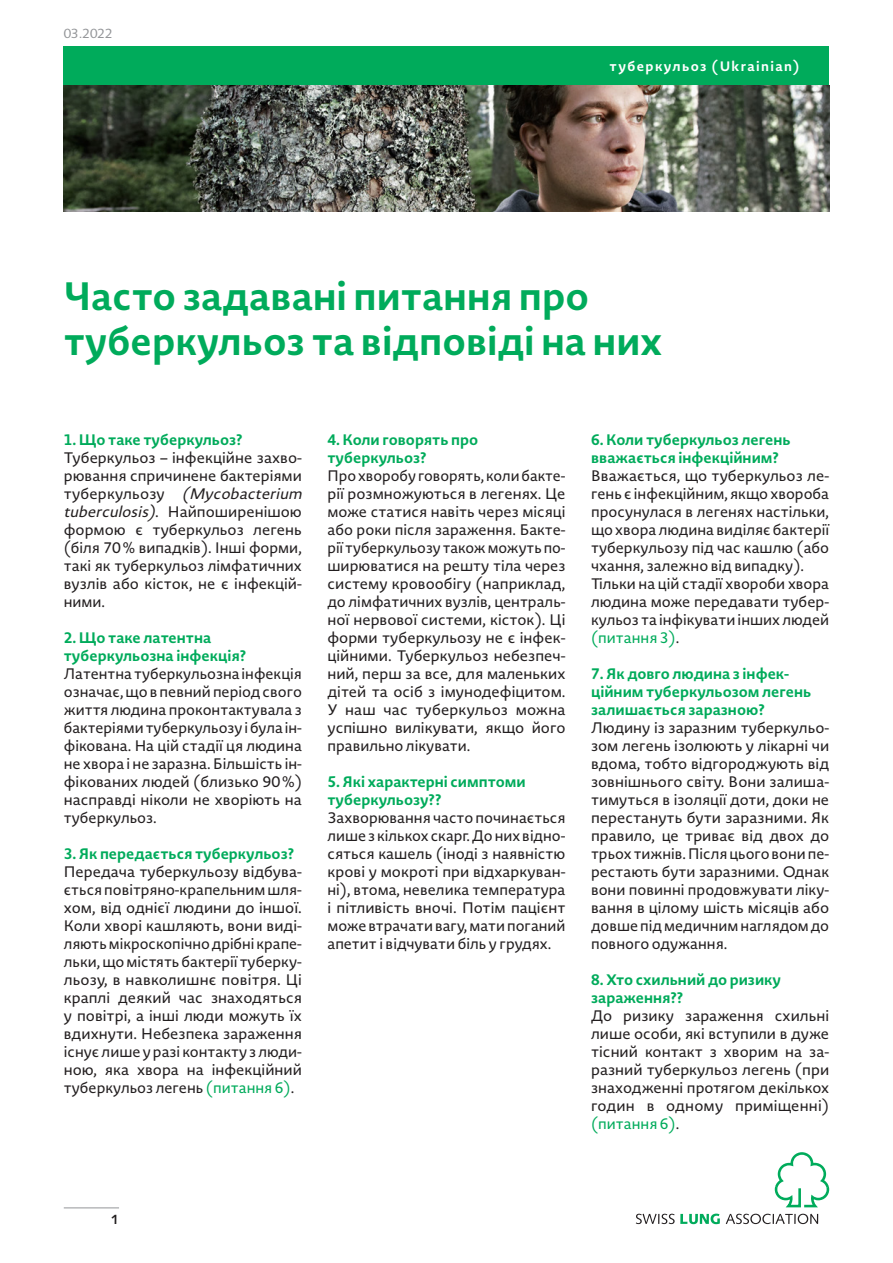
<style>
.page{position:relative;width:893px;height:1263px;background:#fff}
.page>*{position:absolute;margin:0;border:0;box-sizing:border-box;transform-origin:0 0}
.t1{font:700 39px/45px "Novel Sans Cy";color:#00ab5b}
.t2{font:15px/18px "Novel Sans Cy";color:#231f20;text-align:justify}
.t3{font:700 15px/18px "Novel Sans Cy";color:#00ab5b}
.t4{font:700 13.5px "Novel Sans Cy";letter-spacing:.1em;color:#fff}
.t5{font:13.5px "Syntax LT Std";color:#939598}
.t6{font:700 13.5px "Syntax LT Std";color:#231f20}
.s1{font-style:italic}
.s2{color:#00ab5b}
</style>
<div class="page">
<div style="left:64px;top:47px;width:765px;height:38px;background:#00ab5b"></div>
<hr style="left:64px;top:1207px;width:55px;height:1px;background:#939598">
<img style="left:64px;top:85px;width:765px;height:127px">
<svg style="left:775px;top:1152px;width:54px;height:55px"></svg>
<svg style="left:636px;top:1213px;width:84px;height:11px"></svg>
<svg style="left:726px;top:1214px;width:92px;height:10px"></svg>
<p class="t5" style="left:64px;top:26px;width:50px">03.2022</p>
<p class="t4" style="left:610px;top:56px;width:191px">туберкульоз (Ukrainian)</p>
<h1 class="t1" style="left:64px;top:276px;width:600px">Часто задавані питання про туберкульоз та відповіді на них</h1>
<p class="t3" style="left:64px;top:432px;width:180px">1. Що таке туберкульоз?</p>
<p class="t2" style="left:64px;top:450px;width:244px;text-align:left">Туберкульоз – інфекційне захво&shy;рювання спричинене бактеріями ту б е р кул ь о з у <span class="s1">(Mycobacterium tuberculosis)</span>. Н ай п о ш и р е н і ш о ю формою є туберкульоз легень (біля 70 % випадків). Інші форми, такі як туберкульоз лімфатичних вузлів або кісток, не є інфекцій&shy;ними.</p>
<p class="t3" style="left:64px;top:630px;width:184px">2. Що таке латентна туберкульозна інфекція?</p>
<p class="t2" style="left:64px;top:666px;width:240px">Латентна туберкульозна інфекція означає, що в певний період свого життя людина проконтактувала з бактеріями туберкульозу і була ін&shy;фікована. На цій стадії ця людина не хвора і не заразна. Більшість ін&shy;фікованих людей (близько 90 %) насправді ніколи не хворіють на туберкульоз.</p>
<p class="t3" style="left:64px;top:846px;width:232px">3. Як передається туберкульоз?</p>
<p class="t2" style="left:64px;top:864px;width:240px">Передача туберкульозу відбува&shy;ється повітряно-крапельним шля&shy;хом, від однієї людини до іншої.<br>Коли хворі кашляють, вони виді&shy;ляють мікроскопічно дрібні крапе&shy;льки, що містять бактерії туберку&shy;льозу, в навколишнє повітря. Ці краплі деякий час знаходяться у повітрі, а інші люди можуть їх вдихнути. Небезпека зараження існує лише у разі контакту з люди&shy;ною, яка хвора на інфекційний туберкульоз легень <span class="s2">(питання 6)</span>.</p>
<p class="t3" style="left:327px;top:432px;width:152px">4. Коли говорять про туберкульоз?</p>
<p class="t2" style="left:327px;top:468px;width:240px">Про хворобу говорять, коли бакте&shy;рії розмножуються в легенях. Це може статися навіть через місяці або роки після зараження. Бакте&shy;рії туберкульозу також можуть по&shy;ширюватися на решту тіла через систему кровообігу (наприклад, до лімфатичних вузлів, централь&shy;ної нервової системи, кісток). Ці форми туберкульозу не є інфек&shy;ційними. Туберкульоз небезпеч&shy;ний, перш за все, для маленьких дітей та осіб з імунодефіцитом.<br>У наш час туберкульоз можна успішно вилікувати, якщо його правильно лікувати.</p>
<p class="t3" style="left:327px;top:774px;width:200px">5. Які характерні симптоми туберкульозу??</p>
<p class="t2" style="left:327px;top:810px;width:240px">Захворювання часто починається лише з кількох скарг. До них відно&shy;сяться кашель (іноді з наявністю крові у мокроті при відхаркуван&shy;ні), втома, невелика температура і пітливість вночі. Потім пацієнт може втрачати вагу, мати поганий апетит і відчувати біль у грудях.</p>
<p class="t3" style="left:591px;top:432px;width:201px">6. Коли туберкульоз легень вважається інфекційним?</p>
<p class="t2" style="left:591px;top:468px;width:240px;text-align:left">Вважається, що туберкульоз ле&shy;гень є інфекційним, якщо хвороба просунулася в легенях настільки, що хвора людина виділяє бактерії туберкульозу під час кашлю (або чхання, залежно від випадку).<br>Тільки на цій стадії хвороби хвора людина може передавати тубер&shy;кульоз та інфікувати інших людей <span class="s2">(питання 3)</span>.</p>
<p class="t3" style="left:591px;top:666px;width:222px">7. Як довго людина з інфек&shy;ційним туберкульозом легень залишається заразною?</p>
<p class="t2" style="left:591px;top:720px;width:240px">Людину із заразним туберкульо&shy;зом легень ізолюють у лікарні чи вдома, тобто відгороджують від зовнішнього світу. Вони залиша&shy;тимуться в ізоляції доти, доки не перестануть бути заразними. Як правило, це триває від двох до трьох тижнів. Після цього вони пе&shy;рестають бути заразними. Однак вони повинні продовжувати ліку&shy;вання в цілому шість місяців або довше під медичним наглядом до повного одужання.</p>
<p class="t3" style="left:591px;top:972px;width:192px">8. Хто схильний до ризику зараження??</p>
<p class="t2" style="left:591px;top:1008px;width:240px">До ризику зараження схильні лише особи, які вступили в дуже тісний контакт з хворим на за&shy;разний туберкульоз легень (при знаходженні протягом декількох годин в одному приміщенні) <span class="s2">(питання 6)</span>.</p>
<p class="t6" style="left:111px;top:1212px;width:9px">1</p>
</div>
